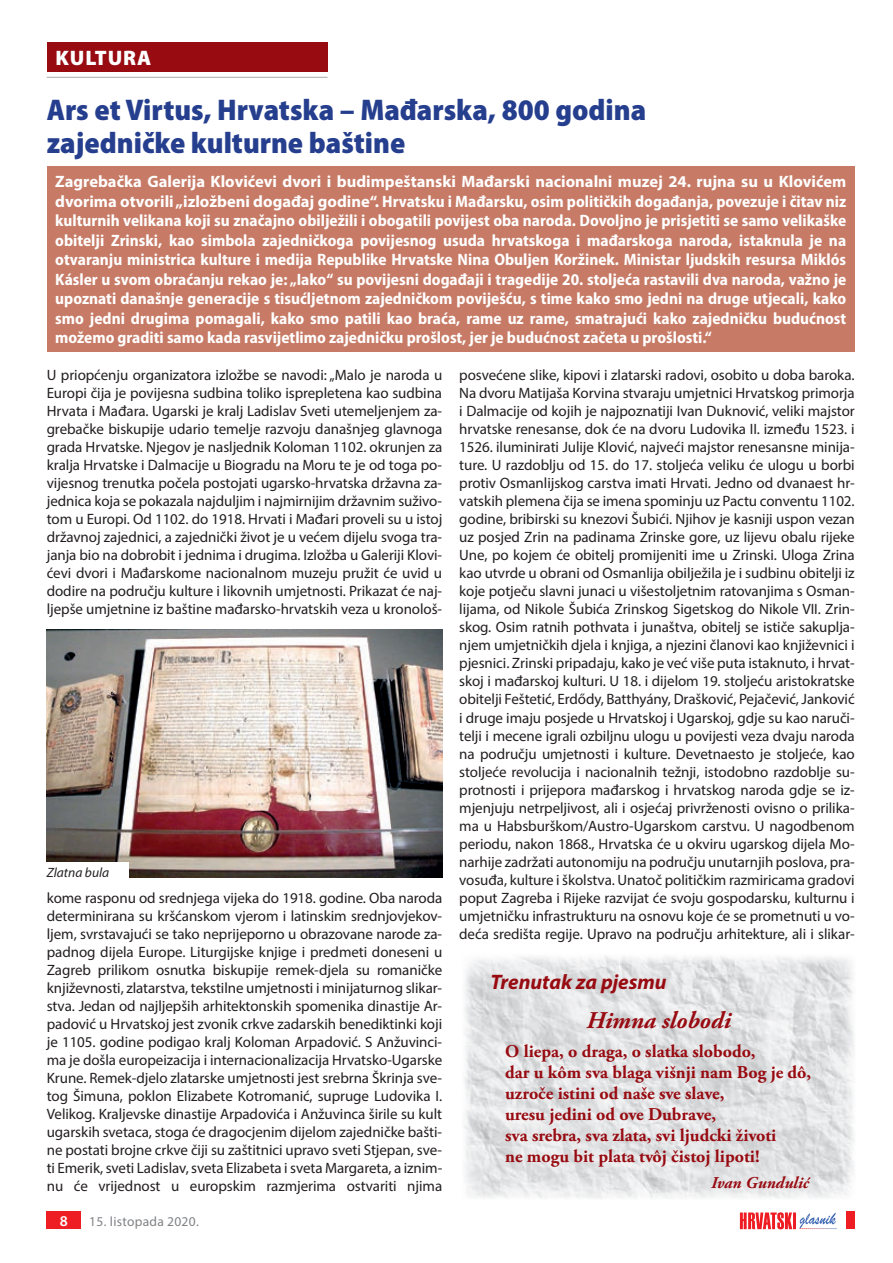
<style>
.page{position:relative;width:893px;height:1263px;background:#fff}
.page>*{position:absolute;margin:0;border:0;box-sizing:border-box;transform-origin:0 0}
.t1{font:900 semi-condensed 30px/33px "Myriad Pro";color:#253f8e}
.t2{font:italic 700 24px "Adobe Garamond Pro";color:#970b11}
.t3{font:italic 700 21px "Myriad Pro";color:#970b11}
.t4{font:900 21px "Myriad Pro";letter-spacing:.04em;color:#fff}
.t5{font:700 18px/21px "Adobe Garamond Pro";color:#970b11}
.t6{font:700 semi-condensed 16.5px/19.5px "Myriad Pro";color:#fff;text-align:justify}
.t7{font:italic 700 16.5px "Adobe Garamond Pro";color:#970b11}
.t8{font:15px/18px "Myriad Pro";letter-spacing:-.005em;color:#231f20;text-align:justify}
.t9{font:600 15px "Myriad Pro";color:#fff}
.t10{font:13.5px "Myriad Pro";letter-spacing:.02em;color:#808285}
.t11{font:italic 13.5px "Myriad Pro";color:#231f20}
.s1{font-stretch:normal}
</style>
<div class="page">
<svg style="left:740px;top:1212px;width:96px;height:17px"></svg>
<div style="left:846px;top:1212px;width:9px;height:17px;background:#ee1d23"></div>
<div style="left:47px;top:1212px;width:34px;height:17px;background:#ee1d23"></div>
<div style="left:47px;top:43px;width:280px;height:29px;background:#970b11"></div>
<hr style="left:47px;top:77px;width:280px;height:1px;background:#a8a9ad">
<img style="left:464px;top:956px;width:390px;height:242px">
<div style="left:47px;top:166px;width:808px;height:186px;background:#c77b66"></div>
<img style="left:47px;top:629px;width:395px;height:249px">
<div style="left:43px;top:862px;width:86px;height:19px;background:#fff"></div>
<h3 class="t4" style="left:55px;top:44px;width:97px">KULTURA</h3>
<h1 class="t1" style="left:47px;top:93px;width:601px">Ars et Virtus, Hrvatska – Mađarska, 800 godina zajedničke kulturne baštine</h1>
<p class="t6" style="left:55px;top:172px;width:792px"><span class="s1">Zagrebačka Galerija Klovićevi dvori i budimpeštanski Mađarski nacionalni muzej 24. rujna su u Klovićem dvorima otvorili „izložbeni događaj godine“.</span> Hrvatsku i Mađarsku, osim političkih događanja, povezuje i čitav niz kulturnih velikana koji su značajno obilježili i obogatili povijest oba naroda. Dovoljno je prisjetiti se samo velikaške obitelji Zrinski, kao simbola zajedničkoga povijesnog usuda hrvatskoga i mađarskoga naroda, istaknula je na otvaranju ministrica kulture i medija Republike Hrvatske Nina Obuljen Koržinek. Ministar ljudskih resursa Miklós Kásler u svom obraćanju rekao je: „Iako“ su povijesni događaji i tragedije 20. stoljeća rastavili dva naroda, važno je upoznati današnje generacije s tisućljetnom zajedničkom poviješću, s time kako smo jedni na druge utjecali, kako smo jedni drugima pomagali, kako smo patili kao braća, rame uz rame, smatrajući kako zajedničku budućnost možemo graditi samo kada rasvijetlimo zajedničku prošlost, jer je budućnost začeta u prošlosti.“</p>
<p class="t8" style="left:47px;top:366px;width:397px">U priopćenju organizatora izložbe se navodi: „Malo je naroda u Europi čija je povijesna sudbina toliko isprepletena kao sudbina Hrvata i Mađara. Ugarski je kralj Ladislav Sveti utemeljenjem za&shy;grebačke biskupije udario temelje razvoju današnjeg glavnoga grada Hrvatske. Njegov je nasljednik Koloman 1102. okrunjen za kralja Hrvatske i Dalmacije u Biogradu na Moru te je od toga po&shy;vijesnog trenutka počela postojati ugarsko-hrvatska državna za&shy;jednica koja se pokazala najduljim i najmirnijim državnim suživo&shy;tom u Europi. Od 1102. do 1918. Hrvati i Mađari proveli su u istoj državnoj zajednici, a zajednički život je u većem dijelu svoga tra&shy;janja bio na dobrobit i jednima i drugima. Izložba u Galeriji Klovi&shy;ćevi dvori i Mađarskome nacionalnom muzeju pružit će uvid u dodire na području kulture i likovnih umjetnosti. Prikazat će naj&shy;ljepše umjetnine iz baštine mađarsko-hrvatskih veza u kronološ-</p>
<p class="t11" style="left:47px;top:864px;width:64px">Zlatna bula</p>
<p class="t8" style="left:47px;top:888px;width:397px">kome rasponu od srednjega vijeka do 1918. godine. Oba naroda determinirana su kršćanskom vjerom i latinskim srednjovjekov&shy;ljem, svrstavajući se tako neprijeporno u obrazovane narode za&shy;padnog dijela Europe. Liturgijske knjige i predmeti doneseni u Zagreb prilikom osnutka biskupije remek-djela su romaničke književnosti, zlatarstva, tekstilne umjetnosti i minijaturnog slikar&shy;stva. Jedan od najljepših arhitektonskih spomenika dinastije Ar&shy;padović u Hrvatskoj jest zvonik crkve zadarskih benediktinki koji je 1105. godine podigao kralj Koloman Arpadović. S Anžuvinci&shy;ma je došla europeizacija i internacionalizacija Hrvatsko-Ugarske Krune. Remek-djelo zlatarske umjetnosti jest srebrna Škrinja sve&shy;tog Šimuna, poklon Elizabete Kotromanić, supruge Ludovika I.<br>Velikog. Kraljevske dinastije Arpadovića i Anžuvinca širile su kult ugarskih svetaca, stoga će dragocjenim dijelom zajedničke bašti&shy;ne postati brojne crkve čiji su zaštitnici upravo sveti Stjepan, sve&shy;ti Emerik, sveti Ladislav, sveta Elizabeta i sveta Margareta, a iznim&shy;nu će vrijednost u europskim razmjerima ostvariti njima</p>
<p class="t9" style="left:60px;top:1211px;width:10px">8</p>
<p class="t10" style="left:89px;top:1213px;width:111px">15. listopada 2020.</p>
<p class="t8" style="left:459px;top:366px;width:397px">posvećene slike, kipovi i zlatarski radovi, osobito u doba baroka.<br>Na dvoru Matijaša Korvina stvaraju umjetnici Hrvatskog primorja i Dalmacije od kojih je najpoznatiji Ivan Duknović, veliki majstor hrvatske renesanse, dok će na dvoru Ludovika II. između 1523. i 1526. iluminirati Julije Klović, najveći majstor renesansne minija&shy;ture. U razdoblju od 15. do 17. stoljeća veliku će ulogu u borbi protiv Osmanlijskog carstva imati Hrvati. Jedno od dvanaest hr&shy;vatskih plemena čija se imena spominju uz Pactu conventu 1102. godine, bribirski su knezovi Šubići. Njihov je kasniji uspon vezan uz posjed Zrin na padinama Zrinske gore, uz lijevu obalu rijeke Une, po kojem će obitelj promijeniti ime u Zrinski. Uloga Zrina kao utvrde u obrani od Osmanlija obilježila je i sudbinu obitelji iz koje potječu slavni junaci u višestoljetnim ratovanjima s Osman&shy;lijama, od Nikole Šubića Zrinskog Sigetskog do Nikole VII. Zrin&shy;skog. Osim ratnih pothvata i junaštva, obitelj se ističe sakuplja&shy;njem umjetničkih djela i knjiga, a njezini članovi kao književnici i pjesnici. Zrinski pripadaju, kako je već više puta istaknuto, i hrvat&shy;skoj i mađarskoj kulturi. U 18. i dijelom 19. stoljeću aristokratske obitelji Feštetić, Erdődy, Batthyány, Drašković, Pejačević, Janković i druge imaju posjede u Hrvatskoj i Ugarskoj, gdje su kao naruči&shy;telji i mecene igrali ozbiljnu ulogu u povijesti veza dvaju naroda na području umjetnosti i kulture. Devetnaesto je stoljeće, kao stoljeće revolucija i nacionalnih težnji, istodobno razdoblje su&shy;protnosti i prijepora mađarskog i hrvatskog naroda gdje se iz&shy;mjenjuju netrpeljivost, ali i osjećaj privrženosti ovisno o prilika&shy;ma u Habsburškom/Austro-Ugarskom carstvu. U nagodbenom periodu, nakon 1868., Hrvatska će u okviru ugarskog dijela Mo&shy;narhije zadržati autonomiju na području unutarnjih poslova, pra&shy;vosuđa, kulture i školstva. Unatoč političkim razmiricama gradovi poput Zagreba i Rijeke razvijat će svoju gospodarsku, kulturnu i umjetničku infrastrukturu na osnovu koje će se prometnuti u vo&shy;deća središta regije. Upravo na području arhitekture, ali i slikar-</p>
<h3 class="t3" style="left:490px;top:968px;width:178px">Trenutak za pjesmu</h3>
<h2 class="t2" style="left:586px;top:1006px;width:146px">Himna slobodi</h2>
<p class="t5" style="left:505px;top:1041px;width:308px">O liepa, o draga, o slatka slobodo,<br>dar u kôm sva blaga višnji nam Bog je dô, uzroče istini od naše sve slave,<br>uresu jedini od ove Dubrave,<br>sva srebra, sva zlata, svi ljudcki životi<br>ne mogu bit plata tvôj čistoj lipoti!</p>
<p class="t7" style="left:711px;top:1173px;width:100px">Ivan Gundulić</p>
</div>
